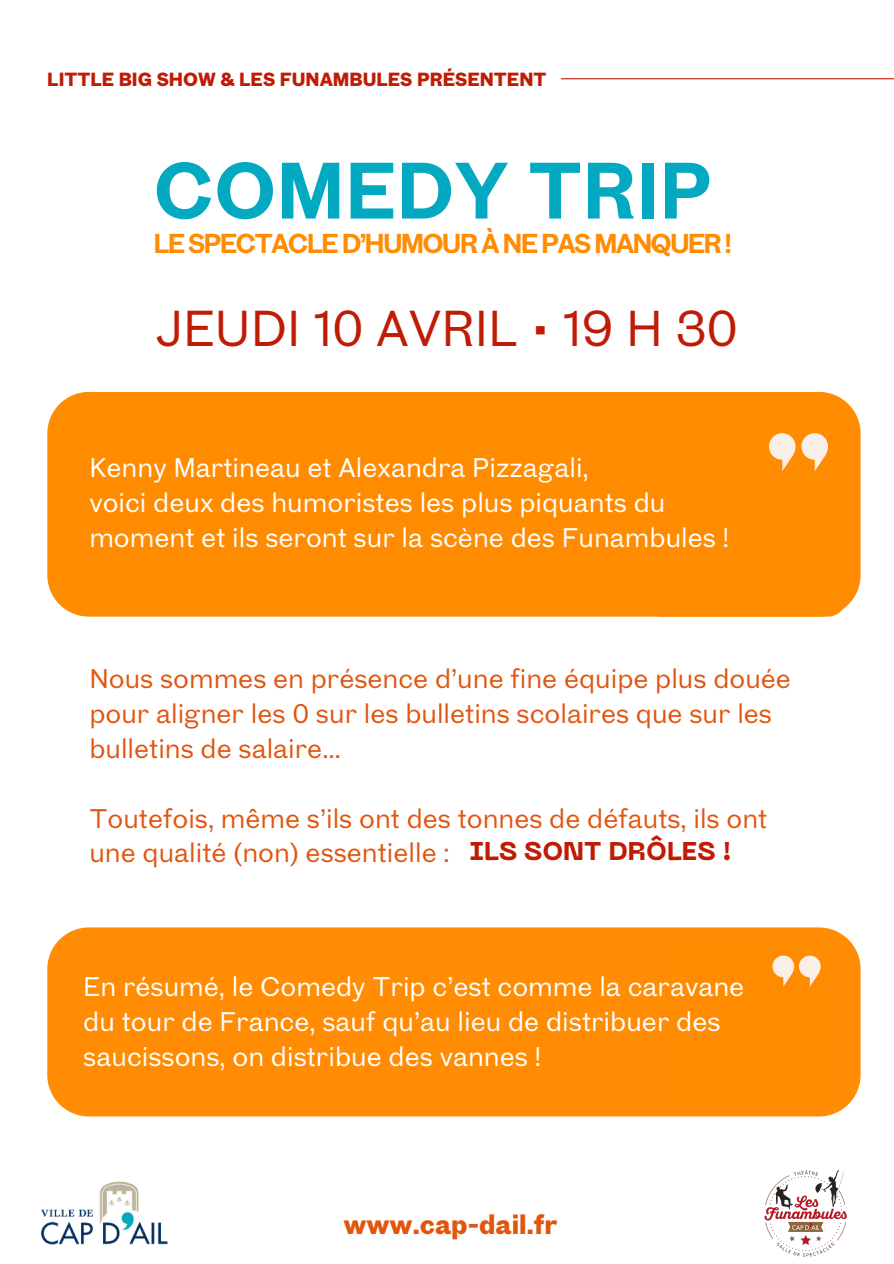
<style>
.page{position:relative;width:894px;height:1264px;background:#fff}
.page>*{position:absolute;margin:0;border:0;box-sizing:border-box;transform-origin:0 0}
.t1{font:700 75.3px "Touvlo";color:#02a9c0}
.t2{font:47.7px "Touvlo";color:#bf1c06}
.t3{font:700 25.8px "Touvlo";letter-spacing:-.075em;color:#ff8c02}
.t4{font:25.5px/34.8px "Touvlo";color:#fff}
.t5{font:25.5px/34.8px "Touvlo";color:#e1550f}
.t6{font:800 25.5px "Touvlo";color:#e1550f}
.t7{font:800 25.5px "PP Neue Machina";color:#bf1c06}
.t8{font:800 18px "Touvlo";color:#bf1c06}
</style>
<div class="page">
<div style="left:47px;top:392px;width:813px;height:224px;background:#ff8c00"></div>
<div style="left:642px;top:412px;width:204px;height:204px;background:#ff8c00"></div>
<div style="left:47px;top:927px;width:813px;height:189px;background:#ff8c02"></div>
<div style="left:668px;top:938px;width:167px;height:167px;background:#ff8c00"></div>
<hr style="left:560px;top:78px;width:333px;height:1px;background:#bf1c06">
<img style="left:764px;top:1169px;width:83px;height:88px">
<img style="left:41px;top:1181px;width:127px;height:64px">
<h1 class="t8" style="left:47px;top:65px;width:500px">LITTLE BIG SHOW &amp; LES FUNAMBULES PRÉSENTENT</h1>
<h2 class="t1" style="left:153px;top:134px;width:560px">COMEDY TRIP</h2>
<h2 class="t3" style="left:153px;top:224px;width:579px">LE SPECTACLE D’HUMOUR À NE PAS MANQUER !</h2>
<p class="t2" style="left:155px;top:293px;width:584px">JEUDI 10 AVRIL • 19 H 30</p>
<p class="t4" style="left:89px;top:449px;width:641px">Kenny Martineau et Alexandra Pizzagali,<br>voici deux des humoristes les plus piquants du moment et ils seront sur la scène des Funambules !</p>
<p class="t5" style="left:89px;top:660px;width:703px">Nous sommes en présence d’une fine équipe plus douée pour aligner les 0 sur les bulletins scolaires que sur les bulletins de salaire…</p>
<h4 class="t5" style="left:89px;top:799px;width:679px">Toutefois, même s’ils ont des tonnes de défauts, ils ont une qualité (non) essentielle :</h4>
<h2 class="t7" style="left:469px;top:841px;width:264px">ILS SONT DRÔLES !</h2>
<h4 class="t4" style="left:83px;top:967px;width:662px">En résumé, le Comedy Trip c’est comme la caravane du tour de France, sauf qu’au lieu de distribuer des saucissons, on distribue des vannes !</h4>
<h4 class="t6" style="left:343px;top:1205px;width:216px">www.cap-dail.fr</h4>
</div>
